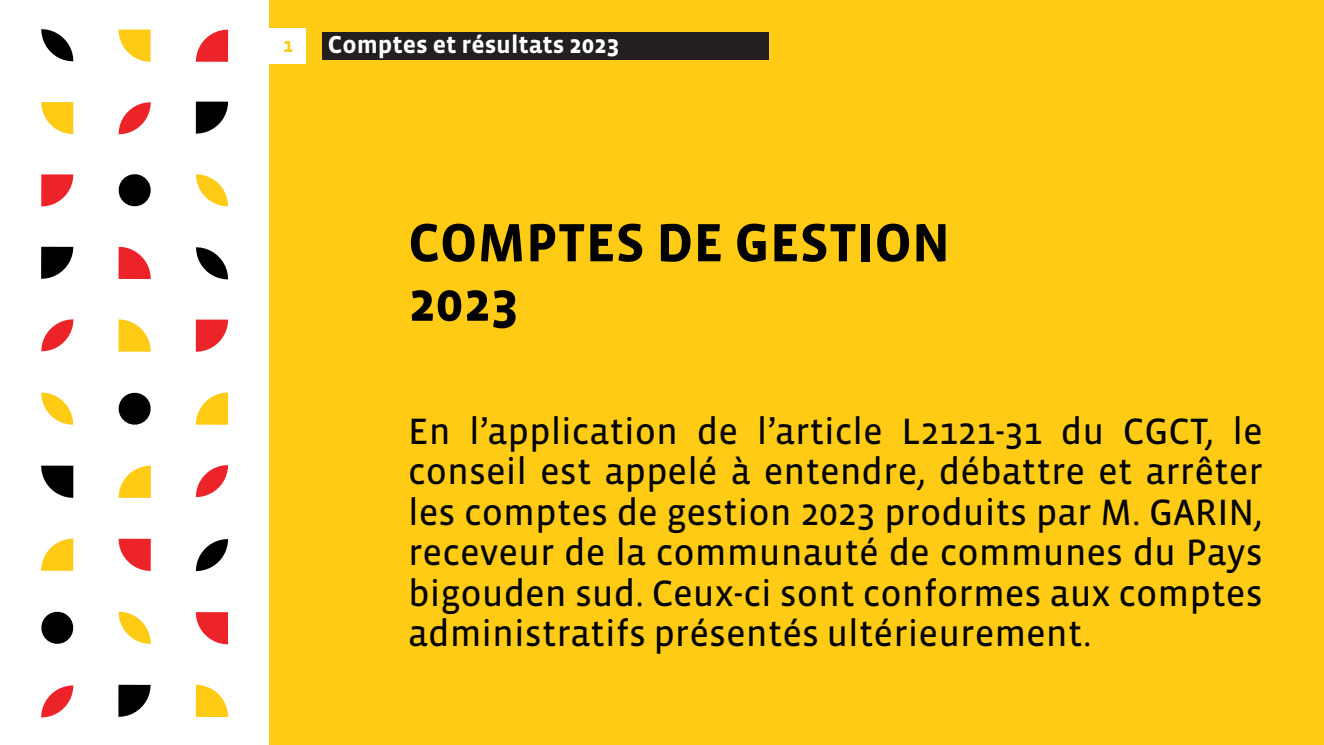
<style>
.page{position:relative;width:1324px;height:745px;background:#fff}
.page>*{position:absolute;margin:0;border:0;box-sizing:border-box;transform-origin:0 0}
.t1{font:700 55px/59.4px "Vista Sans OT";color:#000}
.t2{font:37.5px/40.5px "Vista Sans OT";color:#000;text-align:justify}
.t3{font:700 25px "Vista Sans OT";color:#fff}
.t4{font:700 20px "Vista Sans OT";color:#ffcb15}
</style>
<div class="page">
<div style="left:270px;top:0;width:1053px;height:744px;background:#ffcb15"></div>
<svg style="left:41px;top:29px;width:32px;height:32px"></svg>
<svg style="left:119px;top:30px;width:32px;height:32px"></svg>
<svg style="left:196px;top:30px;width:32px;height:32px"></svg>
<svg style="left:41px;top:102px;width:32px;height:32px"></svg>
<svg style="left:119px;top:102px;width:32px;height:32px"></svg>
<svg style="left:196px;top:102px;width:32px;height:32px"></svg>
<svg style="left:119px;top:174px;width:32px;height:32px"></svg>
<svg style="left:196px;top:174px;width:32px;height:32px"></svg>
<svg style="left:41px;top:174px;width:32px;height:32px"></svg>
<svg style="left:196px;top:247px;width:32px;height:32px"></svg>
<svg style="left:119px;top:247px;width:32px;height:32px"></svg>
<svg style="left:41px;top:247px;width:32px;height:32px"></svg>
<svg style="left:118px;top:319px;width:33px;height:32px"></svg>
<svg style="left:41px;top:319px;width:32px;height:32px"></svg>
<svg style="left:196px;top:319px;width:32px;height:33px"></svg>
<svg style="left:119px;top:393px;width:32px;height:31px"></svg>
<svg style="left:41px;top:392px;width:32px;height:32px"></svg>
<svg style="left:196px;top:392px;width:32px;height:32px"></svg>
<svg style="left:196px;top:465px;width:32px;height:32px"></svg>
<svg style="left:41px;top:465px;width:32px;height:33px"></svg>
<svg style="left:118px;top:465px;width:33px;height:32px"></svg>
<svg style="left:119px;top:538px;width:32px;height:33px"></svg>
<svg style="left:196px;top:539px;width:32px;height:32px"></svg>
<svg style="left:41px;top:538px;width:32px;height:32px"></svg>
<svg style="left:41px;top:611px;width:32px;height:32px"></svg>
<svg style="left:119px;top:611px;width:32px;height:32px"></svg>
<svg style="left:196px;top:612px;width:32px;height:32px"></svg>
<svg style="left:41px;top:685px;width:32px;height:32px"></svg>
<svg style="left:196px;top:684px;width:32px;height:33px"></svg>
<svg style="left:118px;top:684px;width:33px;height:32px"></svg>
<div style="left:265px;top:28px;width:40px;height:36px;background:#fff"></div>
<div style="left:321px;top:32px;width:447px;height:28px;background:#231f20"></div>
<p class="t4" style="left:283px;top:35px;width:11px">1</p>
<p class="t3" style="left:328px;top:32px;width:293px">Comptes et résultats 2023</p>
<p class="t1" style="left:408px;top:214px;width:543px">COMPTES DE GESTION<br>2023</p>
<p class="t2" style="left:408px;top:411px;width:856px">En l’application de l’article L2121-31 du CGCT, le conseil est appelé à entendre, débattre et arrêter les comptes de gestion 2023 produits par M. GARIN, receveur de la communauté de communes du Pays bigouden sud. Ceux-ci sont conformes aux comptes administratifs présentés ultérieurement.</p>
</div>
